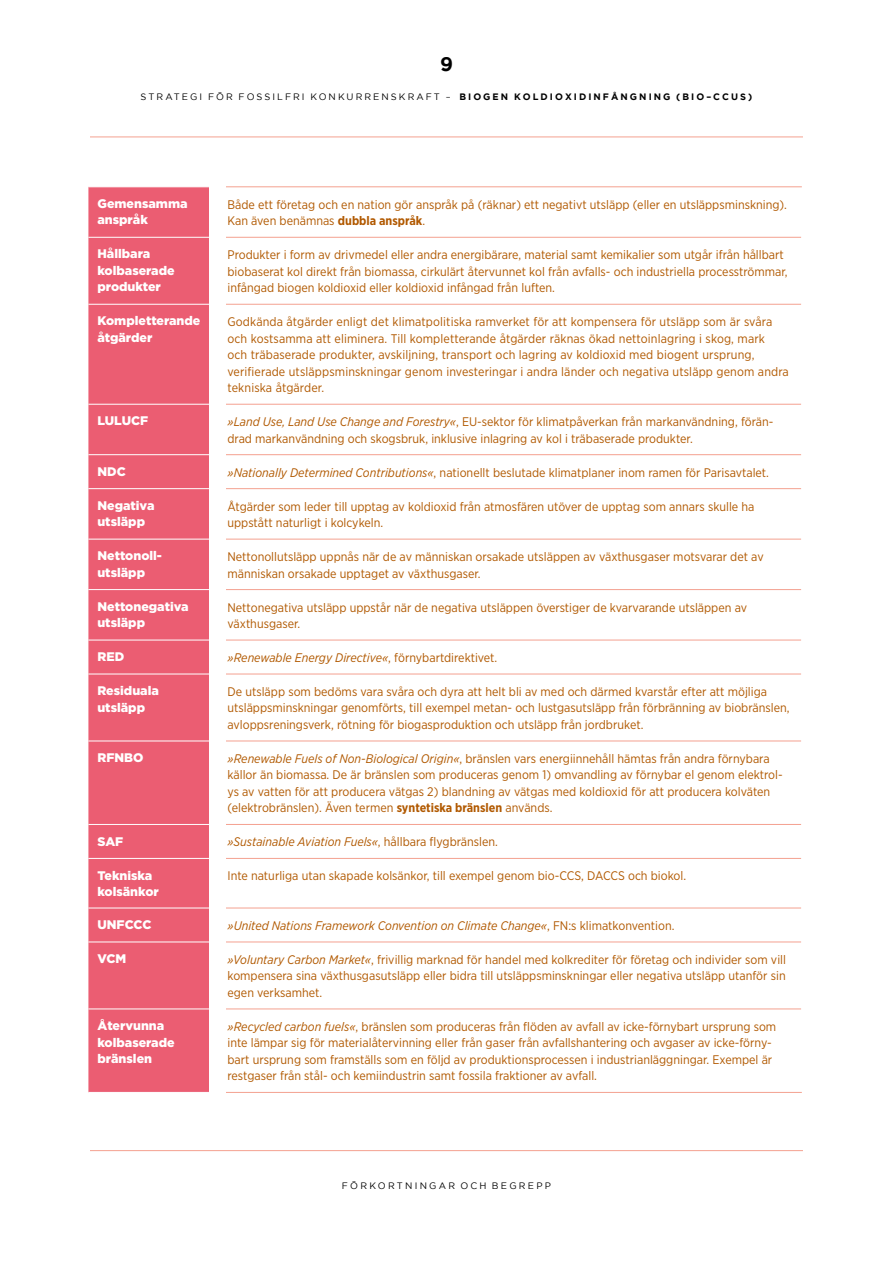
<style>
.page{position:relative;width:893px;height:1263px;background:#fff}
.page>*{position:absolute;margin:0;border:0;box-sizing:border-box;transform-origin:0 0}
.t1{font:700 19.5px "Gotham";color:#000}
.t2{font:12.45px/16.5px "Gotham Narrow";color:#b15900}
.t3{font:900 12.45px/16.5px "Gotham";color:#fff}
.t4{font:italic 12.45px "Gotham Narrow";color:#b15900}
.t5{font:9.3px "Gotham";letter-spacing:.22em;color:#000}
.t6{font:9.3px "Gotham";letter-spacing:.24em;color:#000}
.s1{font-weight:700}
.s2{font-style:italic}
.s3{font-style:normal}
</style>
<div class="page">
<hr style="left:90px;top:137px;width:713px;height:1px;background:#f4a190">
<hr style="left:90px;top:1150px;width:713px;height:1px;background:#f4a190">
<div style="left:88px;top:187px;width:121px;height:905px;background:#eb5d72"></div>
<hr style="left:88px;top:237px;width:121px;height:1px;background:#fff">
<hr style="left:88px;top:304px;width:121px;height:1px;background:#fff">
<hr style="left:88px;top:404px;width:121px;height:1px;background:#fff">
<hr style="left:88px;top:454px;width:121px;height:1px;background:#fff">
<hr style="left:88px;top:488px;width:121px;height:1px;background:#fff">
<hr style="left:88px;top:539px;width:121px;height:1px;background:#fff">
<hr style="left:88px;top:589px;width:121px;height:1px;background:#fff">
<hr style="left:88px;top:640px;width:121px;height:1px;background:#fff">
<hr style="left:88px;top:674px;width:121px;height:1px;background:#fff">
<hr style="left:88px;top:741px;width:121px;height:1px;background:#fff">
<hr style="left:88px;top:824px;width:121px;height:1px;background:#fff">
<hr style="left:88px;top:858px;width:121px;height:1px;background:#fff">
<hr style="left:88px;top:908px;width:121px;height:1px;background:#fff">
<hr style="left:88px;top:942px;width:121px;height:1px;background:#fff">
<hr style="left:88px;top:1009px;width:121px;height:1px;background:#fff">
<hr style="left:215px;top:187px;width:587px;height:1px;background:#f4a190">
<hr style="left:221px;top:237px;width:580px;height:1px;background:#f4a190">
<hr style="left:221px;top:304px;width:580px;height:1px;background:#f4a190">
<hr style="left:221px;top:404px;width:580px;height:1px;background:#f4a190">
<hr style="left:221px;top:454px;width:580px;height:1px;background:#f4a190">
<hr style="left:221px;top:488px;width:580px;height:1px;background:#f4a190">
<hr style="left:221px;top:539px;width:580px;height:1px;background:#f4a190">
<hr style="left:221px;top:589px;width:580px;height:1px;background:#f4a190">
<hr style="left:221px;top:640px;width:580px;height:1px;background:#f4a190">
<hr style="left:221px;top:674px;width:580px;height:1px;background:#f4a190">
<hr style="left:221px;top:741px;width:580px;height:1px;background:#f4a190">
<hr style="left:221px;top:824px;width:580px;height:1px;background:#f4a190">
<hr style="left:221px;top:858px;width:580px;height:1px;background:#f4a190">
<hr style="left:221px;top:908px;width:580px;height:1px;background:#f4a190">
<hr style="left:221px;top:942px;width:580px;height:1px;background:#f4a190">
<hr style="left:221px;top:1009px;width:580px;height:1px;background:#f4a190">
<hr style="left:215px;top:1092px;width:587px;height:1px;background:#f4a190">
<div style="left:209px;top:171px;width:16px;height:943px;background:#fff"></div>
<h1 class="t1" style="left:440px;top:52px;width:14px">9</h1>
<p class="t5" style="left:141px;top:92px;width:613px">STRATEGI FÖR FOSSILFRI KONKURRENSKRAFT – <span class="s1">BIOGEN KOLDIOXIDINFÅNGNING (BIO–CCUS)</span></p>
<p class="t3" style="left:97px;top:195px;width:92px">Gemensamma anspråk</p>
<p class="t2" style="left:227px;top:196px;width:561px">Både ett företag och en nation gör anspråk på (räknar) ett negativt utsläpp (eller en utsläppsminskning).<br>Kan även benämnas <span class="s1">dubbla anspråk</span>.</p>
<p class="t3" style="left:97px;top:245px;width:79px">Hållbara kolbaserade produkter</p>
<p class="t2" style="left:227px;top:246px;width:562px">Produkter i form av drivmedel eller andra energibärare, material samt kemikalier som utgår ifrån hållbart biobaserat kol direkt från biomassa, cirkulärt återvunnet kol från avfalls- och industriella procesströmmar, infångad biogen koldioxid eller koldioxid infångad från luften.</p>
<p class="t3" style="left:97px;top:312px;width:104px">Kompletterande åtgärder</p>
<p class="t2" style="left:227px;top:313px;width:563px">Godkända åtgärder enligt det klimatpolitiska ramverket för att kompensera för utsläpp som är svåra och kostsamma att eliminera. Till kompletterande åtgärder räknas ökad nettoinlagring i skog, mark<br>och träbaserade produkter, avskiljning, transport och lagring av koldioxid med biogent ursprung, verifierade utsläppsminskningar genom investeringar i andra länder och negativa utsläpp genom andra tekniska åtgärder.</p>
<p class="t3" style="left:97px;top:412px;width:52px">LULUCF</p>
<p class="t2" style="left:227px;top:413px;width:547px"><span class="s2">»Land Use, Land Use Change and Forestry«</span>, EU-sektor för klimatpåverkan från markanvändning, förän&shy;drad markanvändning och skogsbruk, inklusive inlagring av kol i träbaserade produkter.</p>
<p class="t3" style="left:97px;top:463px;width:30px">NDC</p>
<p class="t2" style="left:227px;top:464px;width:543px"><span class="s2">»Nationally Determined Contributions«</span>, nationellt beslutade klimatplaner inom ramen för Parisavtalet.</p>
<p class="t3" style="left:97px;top:497px;width:59px">Negativa utsläpp</p>
<p class="t2" style="left:227px;top:498px;width:528px">Åtgärder som leder till upptag av koldioxid från atmosfären utöver de upptag som annars skulle ha uppstått naturligt i kolcykeln.</p>
<p class="t3" style="left:97px;top:547px;width:65px">Nettonoll&shy;utsläpp</p>
<p class="t2" style="left:227px;top:548px;width:538px">Nettonollutsläpp uppnås när de av människan orsakade utsläppen av växthusgaser motsvarar det av människan orsakade upptaget av växthusgaser.</p>
<p class="t3" style="left:97px;top:598px;width:93px">Nettonegativa utsläpp</p>
<p class="t2" style="left:227px;top:599px;width:521px">Nettonegativa utsläpp uppstår när de negativa utsläppen överstiger de kvarvarande utsläppen av växthusgaser.</p>
<p class="t3" style="left:97px;top:648px;width:28px">RED</p>
<p class="t4" style="left:227px;top:650px;width:271px">»Renewable Energy Directive«<span class="s3">, förnybartdirektivet.</span></p>
<p class="t3" style="left:97px;top:682px;width:63px">Residuala utsläpp</p>
<p class="t2" style="left:227px;top:683px;width:563px">De utsläpp som bedöms vara svåra och dyra att helt bli av med och därmed kvarstår efter att möjliga utsläppsminskningar genomförts, till exempel metan- och lustgasutsläpp från förbränning av biobränslen, avloppsreningsverk, rötning för biogasproduktion och utsläpp från jordbruket.</p>
<p class="t3" style="left:97px;top:749px;width:48px">RFNBO</p>
<p class="t2" style="left:227px;top:750px;width:557px"><span class="s2">»Renewable Fuels of Non-Biological Origin«</span>, bränslen vars energiinnehåll hämtas från andra förnybara källor än biomassa. De är bränslen som produceras genom 1) omvandling av förnybar el genom elektrol&shy;ys av vatten för att producera vätgas 2) blandning av vätgas med koldioxid för att producera kolväten (elektrobränslen). Även termen <span class="s1">syntetiska bränslen</span> används.</p>
<p class="t3" style="left:97px;top:832px;width:27px">SAF</p>
<p class="t4" style="left:227px;top:834px;width:272px">»Sustainable Aviation Fuels«<span class="s3">, hållbara flygbränslen.</span></p>
<p class="t3" style="left:97px;top:866px;width:63px">Tekniska kolsänkor</p>
<p class="t2" style="left:227px;top:867px;width:460px">Inte naturliga utan skapade kolsänkor, till exempel genom bio-CCS, DACCS och biokol.</p>
<p class="t3" style="left:97px;top:916px;width:56px">UNFCCC</p>
<p class="t4" style="left:227px;top:918px;width:448px">»United Nations Framework Convention on Climate Change«<span class="s3">, FN:s klimatkonvention.</span></p>
<p class="t3" style="left:97px;top:950px;width:30px">VCM</p>
<p class="t2" style="left:227px;top:951px;width:560px;text-align:justify"><span class="s2">»Voluntary Carbon Market«</span>, frivillig marknad för handel med kolkrediter för företag och individer som vill kompensera sina växthusgasutsläpp eller bidra till utsläppsminskningar eller negativa utsläpp utanför sin egen verksamhet.</p>
<p class="t3" style="left:97px;top:1017px;width:79px">Återvunna kolbaserade bränslen</p>
<p class="t2" style="left:227px;top:1018px;width:550px"><span class="s2">»Recycled carbon fuels«</span>, bränslen som produceras från flöden av avfall av icke-förnybart ursprung som inte lämpar sig för materialåtervinning eller från gaser från avfallshantering och avgaser av icke-förny&shy;bart ursprung som framställs som en följd av produktionsprocessen i industrianläggningar. Exempel är restgaser från stål- och kemiindustrin samt fossila fraktioner av avfall.</p>
<p class="t6" style="left:342px;top:1180px;width:210px">FÖRKORTNINGAR OCH BEGREPP</p>
</div>
